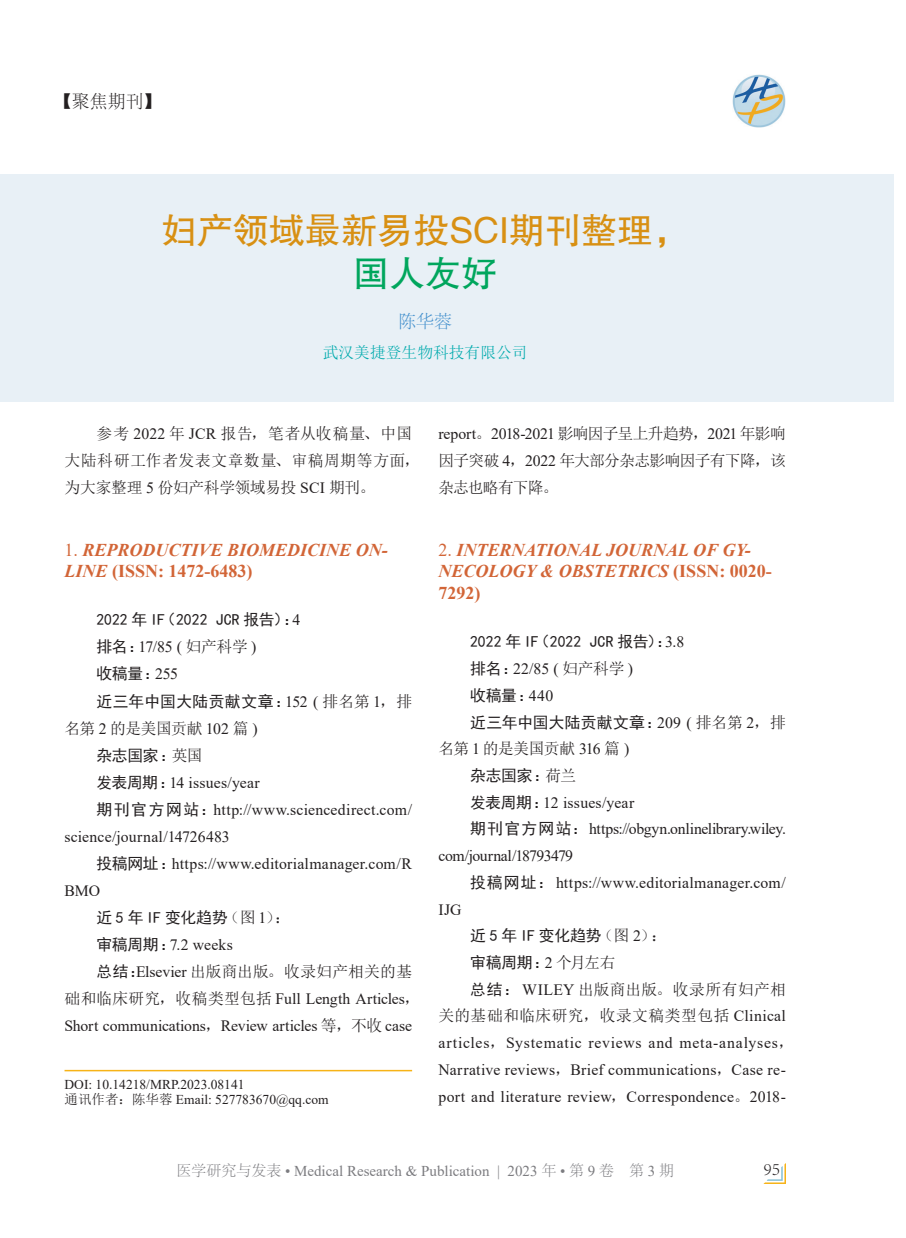
<style>
.page{position:relative;width:906px;height:1238px;background:#fff}
.page>*{position:absolute;margin:0;border:0;box-sizing:border-box;transform-origin:0 0}
.ArticleTitle{font:36px/43.2px "FZHTK GBK1 0";color:#d89013;text-align:center}
.Heading1{font:italic 700 18px/21.6px "Times New Roman";color:#d26537}
.CenterFooter2{font:300 18px "Adobe Song Std";color:#231f20}
.Author{font:300 18px "Adobe Song Std";color:#408ecc}
.Para{font:15.75px/26.7px "Times New Roman";letter-spacing:.015em;color:#231f20}
.Para-2{font:15.75px/27px "N Sim Sun";letter-spacing:-.025em;color:#231f20}
.Para-3{font:15.75px/27px "Times New Roman";letter-spacing:-.01em;color:#231f20}
.Para-4{font:15.75px "Sim Hei";letter-spacing:-.01em;color:#231f20}
.Para-5{font:15.75px/27px "N Sim Sun";letter-spacing:.02em;color:#231f20}
.Para-6{font:15.75px/26.7px "Times New Roman";letter-spacing:-.02em;color:#231f20}
.ParaFirst{font:15.75px "Sim Hei";color:#231f20}
.Affiliation{font:15.75px "N Sim Sun";color:#00aaad}
.t1{font:15px "Times New Roman";color:#7c7c80}
.Affiliation-2{font:13.5px "Times New Roman";color:#231f20}
.s1{color:#00a65d}
.s2{font-family:"Times New Roman"}
.s3{font-weight:400;font-style:normal}
.s4{font-style:normal}
.s5{font-family:"Sim Hei"}
.s6{font-family:"N Sim Sun"}
.s7{font-family:"Adobe Song Std";font-weight:300}
</style>
<div class="page">
<svg style="left:764px;top:1163px;width:22px;height:20px"></svg>
<img style="left:733px;top:74px;width:53px;height:53px">
<div style="left:0;top:174px;width:893px;height:228px;background:#e8f0f6"></div>
<hr style="left:65px;top:1069px;width:347px;height:2px;background:#f7b317">
<p class="CenterFooter2" style="left:54px;top:91px;width:109px">【聚焦期刊】</p>
<p class="ArticleTitle" style="left:161px;top:209px;width:529px">妇产领域最新易投SCI期刊整理，<span class="s1">国人友好</span></p>
<p class="Author" style="left:398px;top:312px;width:55px">陈华蓉</p>
<p class="Affiliation" style="left:323px;top:345px;width:206px">武汉美捷登生物科技有限公司</p>
<p class="Para-5" style="left:64px;top:420px;width:357px;text-indent:32px">参考 <span class="s2">2022</span> 年 <span class="s2">JCR</span> 报告，笔者从收稿量、中国大陆科研工作者发表文章数量、审稿周期等方面，为大家整理 <span class="s2">5</span> 份妇产科学领域易投 <span class="s2">SCI</span> 期刊。</p>
<p class="Heading1" style="left:64px;top:538px;width:325px"><span class="s3">1.</span> REPRODUCTIVE BIOMEDICINE ON-<br>LINE <span class="s4">(ISSN: 1472-6483)</span></p>
<p class="ParaFirst" style="left:96px;top:612px;width:205px">2022 年 IF（2022 JCR 报告）：<span class="s2">4</span></p>
<p class="Para" style="left:96px;top:633px;width:162px"><span class="s5">排名：</span>17/85 ( <span class="s6">妇产科学</span> )</p>
<p class="Para-4" style="left:96px;top:666px;width:83px">收稿量：<span class="s2">255</span></p>
<p class="Para-2" style="left:64px;top:687px;width:349px;text-indent:32px"><span class="s5">近三年中国大陆贡献文章：</span><span class="s2">152 (</span> 排名第 <span class="s2">1</span>，排名第 <span class="s2">2</span> 的是美国贡献 <span class="s2">102</span> 篇 <span class="s2">)</span></p>
<p class="Para-4" style="left:96px;top:747px;width:108px">杂志国家：<span class="s6">英国</span></p>
<p class="Para" style="left:96px;top:768px;width:165px"><span class="s5">发表周期：</span>14 issues/year</p>
<p class="Para" style="left:64px;top:795px;width:349px;text-indent:32px"><span class="s5">期刊官方网站：</span>http://www.sciencedirect.com/ science/journal/14726483</p>
<p class="Para" style="left:64px;top:849px;width:349px;text-indent:32px"><span class="s5">投稿网址：</span>https://www.editorialmanager.com/R<br>BMO</p>
<p class="Para-4" style="left:96px;top:909px;width:196px">近 5 年 IF 变化趋势<span class="s6">（图</span> <span class="s2">1</span><span class="s6">）：</span></p>
<p class="Para" style="left:96px;top:930px;width:138px"><span class="s5">审稿周期：</span>7.2 weeks</p>
<p class="Para-3" style="left:64px;top:957px;width:357px;text-indent:32px"><span class="s5">总结：</span>Elsevier <span class="s6">出版商出版。收录妇产相关的基础和临床研究，收稿类型包括</span> Full Length Articles<span class="s6">，<br></span>Short communications<span class="s6">，</span>Review articles <span class="s6">等，不收</span> case</p>
<p class="Affiliation-2" style="left:64px;top:1075px;width:182px">DOI: 10.14218/MRP.2023.08141</p>
<p class="Affiliation-2" style="left:64px;top:1090px;width:266px"><span class="s6">通讯作者：陈华蓉</span> Email: 527783670@qq.com</p>
<p class="Para-2" style="left:438px;top:420px;width:349px;text-align:justify"><span class="s2">report</span>。<span class="s2">2018-2021</span> 影响因子呈上升趋势，<span class="s2">2021</span> 年影响因子突破 <span class="s2">4</span>，<span class="s2">2022</span> 年大部分杂志影响因子有下降，该杂志也略有下降。</p>
<p class="Heading1" style="left:438px;top:538px;width:335px"><span class="s3">2.</span> INTERNATIONAL JOURNAL OF GY-<br>NECOLOGY &amp; OBSTETRICS <span class="s4">(ISSN: 0020-<br>7292)</span></p>
<p class="ParaFirst" style="left:470px;top:633px;width:216px">2022 年 IF（2022 JCR 报告）：<span class="s2">3.8</span></p>
<p class="Para" style="left:470px;top:655px;width:164px"><span class="s5">排名：</span>22/85 ( <span class="s6">妇产科学</span> )</p>
<p class="Para-4" style="left:470px;top:687px;width:85px">收稿量：<span class="s2">440</span></p>
<p class="Para-2" style="left:438px;top:708px;width:349px;text-indent:32px"><span class="s5">近三年中国大陆贡献文章：</span><span class="s2">209 (</span> 排名第 <span class="s2">2</span>，排名第 <span class="s2">1</span> 的是美国贡献 <span class="s2">316</span> 篇 <span class="s2">)</span></p>
<p class="Para-4" style="left:470px;top:767px;width:108px">杂志国家：<span class="s6">荷兰</span></p>
<p class="Para" style="left:470px;top:788px;width:166px"><span class="s5">发表周期：</span>12 issues/year</p>
<p class="Para-6" style="left:438px;top:815px;width:349px;text-indent:32px"><span class="s5">期刊官方网站：</span> https://obgyn.onlinelibrary.wiley. com/journal/18793479</p>
<p class="Para" style="left:470px;top:868px;width:317px"><span class="s5">投稿网址：</span> https://www.editorialmanager.com/</p>
<p class="Para" style="left:438px;top:895px;width:25px">IJG</p>
<p class="Para-4" style="left:470px;top:927px;width:198px">近 5 年 IF 变化趋势<span class="s6">（图</span> <span class="s2">2</span><span class="s6">）：</span></p>
<p class="Para-4" style="left:470px;top:954px;width:147px">审稿周期：<span class="s2">2</span> <span class="s6">个月左右</span></p>
<p class="Para" style="left:438px;top:975px;width:357px;text-indent:32px"><span class="s5">总结：</span> WILEY <span class="s6">出版商出版。收录所有妇产相关的基础和临床研究，收录文稿类型包括</span> Clinical articles<span class="s6">，</span>Systematic reviews and meta-analyses<span class="s6">，</span>Narrative reviews<span class="s6">，</span>Brief communications<span class="s6">，</span>Case re&shy;port and literature review<span class="s6">，</span>Correspondence<span class="s6">。</span>2018-</p>
<p class="t1" style="left:176px;top:1160px;width:499px"><span class="s7">医学研究与发表</span> • Medical Research &amp; Publication | 2023 <span class="s7">年</span> • <span class="s7">第</span> 9 <span class="s7">卷 第</span> 3 <span class="s7">期</span></p>
<p class="CenterFooter2" style="left:763px;top:1158px;width:18px">95</p>
</div>
